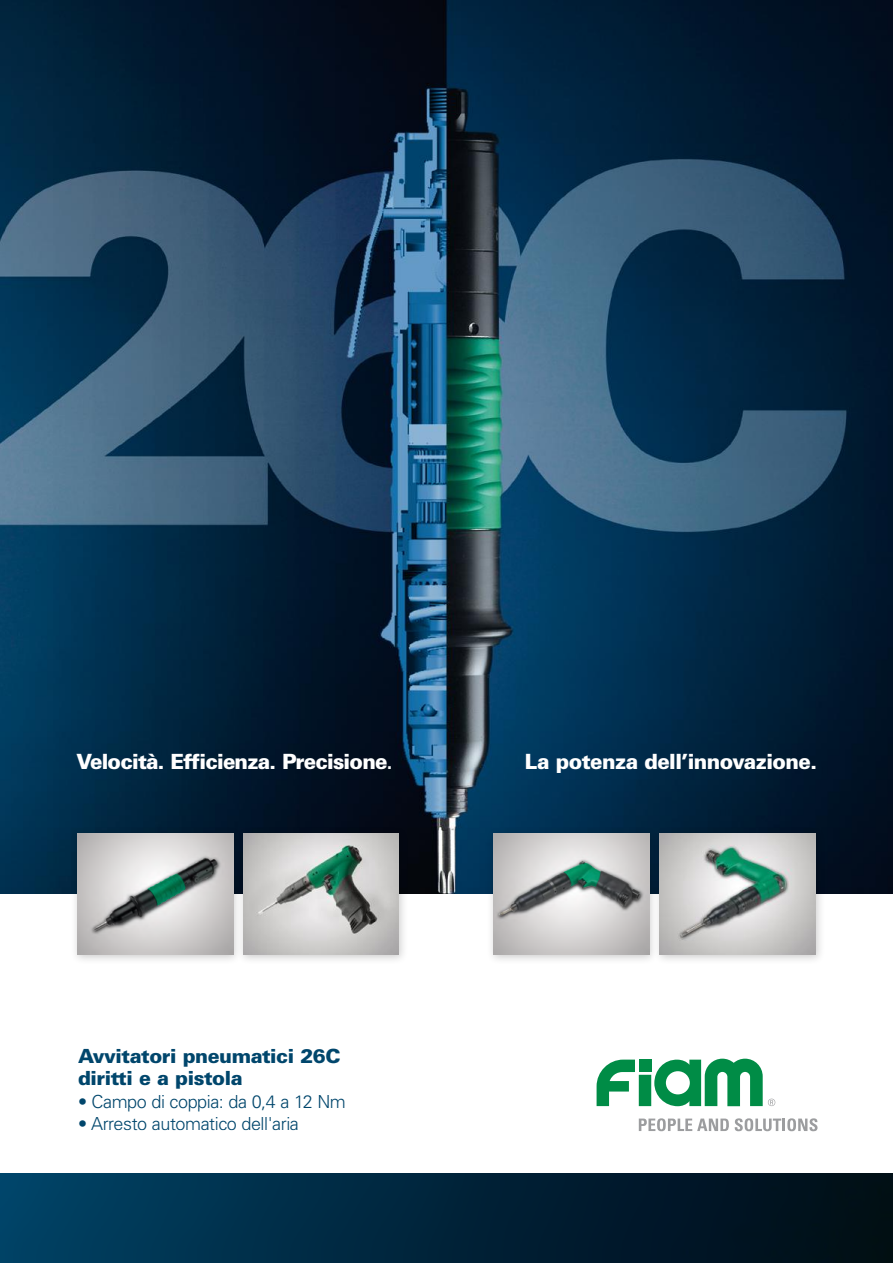
<style>
.page{position:relative;width:893px;height:1263px;background:#fff}
.page>*{position:absolute;margin:0;border:0;box-sizing:border-box;transform-origin:0 0}
.t1{font:900 21px "Univers LT Std";letter-spacing:-.04em;color:#fff}
.t2{font:900 19.5px/22.5px "Univers LT Std";letter-spacing:-.025em;color:#00466c}
.t3{font:300 18px "Univers LT Std";letter-spacing:-.025em;color:#00466c}
.s1{font-weight:700}
</style>
<div class="page">
<img style="left:0;top:0;width:893px;height:893px">
<svg style="left:597px;top:1059px;width:38px;height:47px"></svg>
<div style="left:639px;top:1075px;width:12px;height:31px;background:#008c46"></div>
<div style="left:639px;top:1059px;width:12px;height:13px;background:#008c46"></div>
<svg style="left:654px;top:1059px;width:121px;height:47px"></svg>
<svg style="left:639px;top:1118px;width:90px;height:13px"></svg>
<svg style="left:735px;top:1118px;width:82px;height:13px"></svg>
<img style="left:0;top:1174px;width:893px;height:89px">
<div style="left:70px;top:826px;width:173px;height:139px;background:#000;opacity:.2"></div>
<img style="left:77px;top:833px;width:156px;height:122px">
<div style="left:236px;top:826px;width:173px;height:139px;background:#000;opacity:.2"></div>
<img style="left:243px;top:833px;width:156px;height:122px">
<div style="left:486px;top:826px;width:173px;height:139px;background:#000;opacity:.2"></div>
<img style="left:493px;top:833px;width:156px;height:122px">
<div style="left:652px;top:826px;width:174px;height:139px;background:#000;opacity:.2"></div>
<img style="left:660px;top:833px;width:156px;height:122px">
<p class="t1" style="left:77px;top:748px;width:317px">Velocità. Efficienza. Precisione<span class="s1">.</span></p>
<p class="t1" style="left:525px;top:748px;width:294px">La potenza dell’innovazione.</p>
<p class="t2" style="left:78px;top:1044px;width:264px">Avvitatori pneumatici 26C diritti e a pistola</p>
<p class="t3" style="left:78px;top:1091px;width:269px">• Campo di coppia: da 0,4 a 12 Nm</p>
<p class="t3" style="left:78px;top:1113px;width:222px">• Arresto automatico dell'aria</p>
</div>
